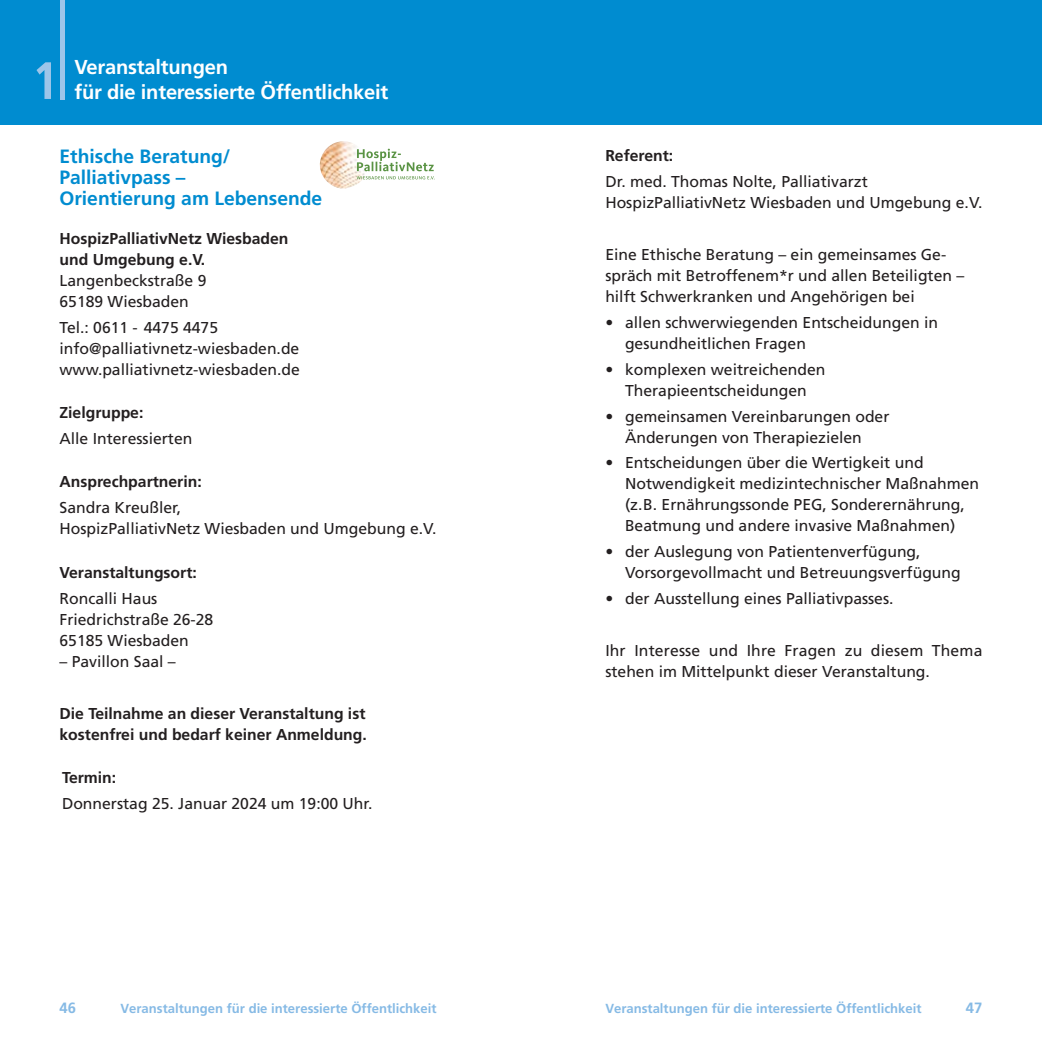
<style>
.page{position:relative;width:1042px;height:1042px;background:#fff}
.page>*{position:absolute;margin:0;border:0;box-sizing:border-box;transform-origin:0 0}
.t1{font:700 20.12px/24.5px "Frutiger";letter-spacing:-.01em;color:#fff}
.t2{font:700 19.25px/21px "Frutiger";color:#008cd0}
.t3{font:15.75px/21px "Frutiger";color:#231f20}
.t4{font:700 15.75px/21px "Frutiger";color:#231f20}
.t5{font:700 14.88px "Frutiger CE";color:#86bae5}
.t6{font:700 13.12px "Frutiger CE";color:#86bae5}
</style>
<div class="page">
<div style="left:521px;top:0;width:521px;height:124px;background:#008cd0"></div>
<div style="left:0;top:0;width:521px;height:124px;background:#008cd0"></div>
<hr style="left:60px;top:0;width:4px;height:99px;background:#9dc5e9">
<svg style="left:37px;top:62px;width:14px;height:37px"></svg>
<img style="left:320px;top:141px;width:48px;height:48px">
<svg style="left:357px;top:149px;width:77px;height:30px"></svg>
<p class="t1" style="left:74px;top:57px;width:315px">Veranstaltungen<br>für die interessierte Öffentlichkeit</p>
<p class="t2" style="left:60px;top:148px;width:264px">Ethische Beratung/<br>Palliativpass –<br>Orientierung am Lebensende</p>
<p class="t4" style="left:60px;top:229px;width:230px">HospizPalliativNetz Wiesbaden und Umgebung e.V.</p>
<p class="t3" style="left:60px;top:271px;width:148px">Langenbeckstraße 9<br>65189 Wiesbaden</p>
<p class="t3" style="left:60px;top:318px;width:242px">Tel.: 0611 - 4475 4475 info@palliativnetz-wiesbaden.de www.palliativnetz-wiesbaden.de</p>
<p class="t4" style="left:60px;top:403px;width:85px">Zielgruppe:</p>
<p class="t3" style="left:60px;top:429px;width:134px">Alle Interessierten</p>
<p class="t4" style="left:60px;top:472px;width:144px">Ansprechpartnerin:</p>
<p class="t3" style="left:60px;top:498px;width:378px">Sandra Kreußler,<br>HospizPalliativNetz Wiesbaden und Umgebung e.V.</p>
<p class="t4" style="left:60px;top:563px;width:139px">Veranstaltungsort:</p>
<p class="t3" style="left:60px;top:589px;width:155px">Roncalli Haus<br>Friedrichstraße 26-28<br>65185 Wiesbaden</p>
<p class="t3" style="left:60px;top:652px;width:118px">– Pavillon Saal –</p>
<p class="t4" style="left:60px;top:704px;width:309px">Die Teilnahme an dieser Veranstaltung ist kostenfrei und bedarf keiner Anmeldung.</p>
<p class="t4" style="left:62px;top:768px;width:56px">Termin:</p>
<p class="t3" style="left:62px;top:794px;width:312px">Donnerstag 25. Januar 2024 um 19:00 Uhr.</p>
<p class="t5" style="left:60px;top:1002px;width:18px">46</p>
<p class="t6" style="left:120px;top:1003px;width:318px">Veranstaltungen für die interessierte Öffentlichkeit</p>
<p class="t4" style="left:605px;top:146px;width:69px">Referent:</p>
<p class="t3" style="left:605px;top:172px;width:378px">Dr. med. Thomas Nolte, Palliativarzt<br>HospizPalliativNetz Wiesbaden und Umgebung e.V.</p>
<p class="t3" style="left:605px;top:245px;width:360px">Eine Ethische Beratung – ein gemeinsames Ge&shy;spräch mit Betroffenem*r und allen Beteiligten – hilft Schwerkranken und Angehörigen bei</p>
<p class="t3" style="left:625px;top:313px;width:314px;text-indent:-20px">• allen schwerwiegenden Entscheidungen in gesundheitlichen Fragen</p>
<p class="t3" style="left:605px;top:360px;width:221px;text-align:center">• komplexen weitreichenden<br>Therapieentscheidungen</p>
<p class="t3" style="left:605px;top:407px;width:286px;text-align:center">• gemeinsamen Vereinbarungen oder<br>Änderungen von Therapiezielen</p>
<p class="t3" style="left:625px;top:454px;width:355px;text-indent:-20px">• Entscheidungen über die Wertigkeit und Notwendigkeit medizintechnischer Maßnahmen (z.B. Ernährungssonde PEG, Sonderernährung, Beatmung und andere invasive Maßnahmen)</p>
<p class="t3" style="left:625px;top:543px;width:337px;text-indent:-20px">• der Auslegung von Patientenverfügung,<br>Vorsorgevollmacht und Betreuungsverfügung</p>
<p class="t3" style="left:605px;top:590px;width:290px">• der Ausstellung eines Palliativpasses.</p>
<p class="t3" style="left:605px;top:641px;width:379px">Ihr Interesse und Ihre Fragen zu diesem Thema stehen im Mittelpunkt dieser Veranstaltung.</p>
<p class="t6" style="left:605px;top:1003px;width:318px">Veranstaltungen für die interessierte Öffentlichkeit</p>
<p class="t5" style="left:966px;top:1002px;width:18px">47</p>
</div>
